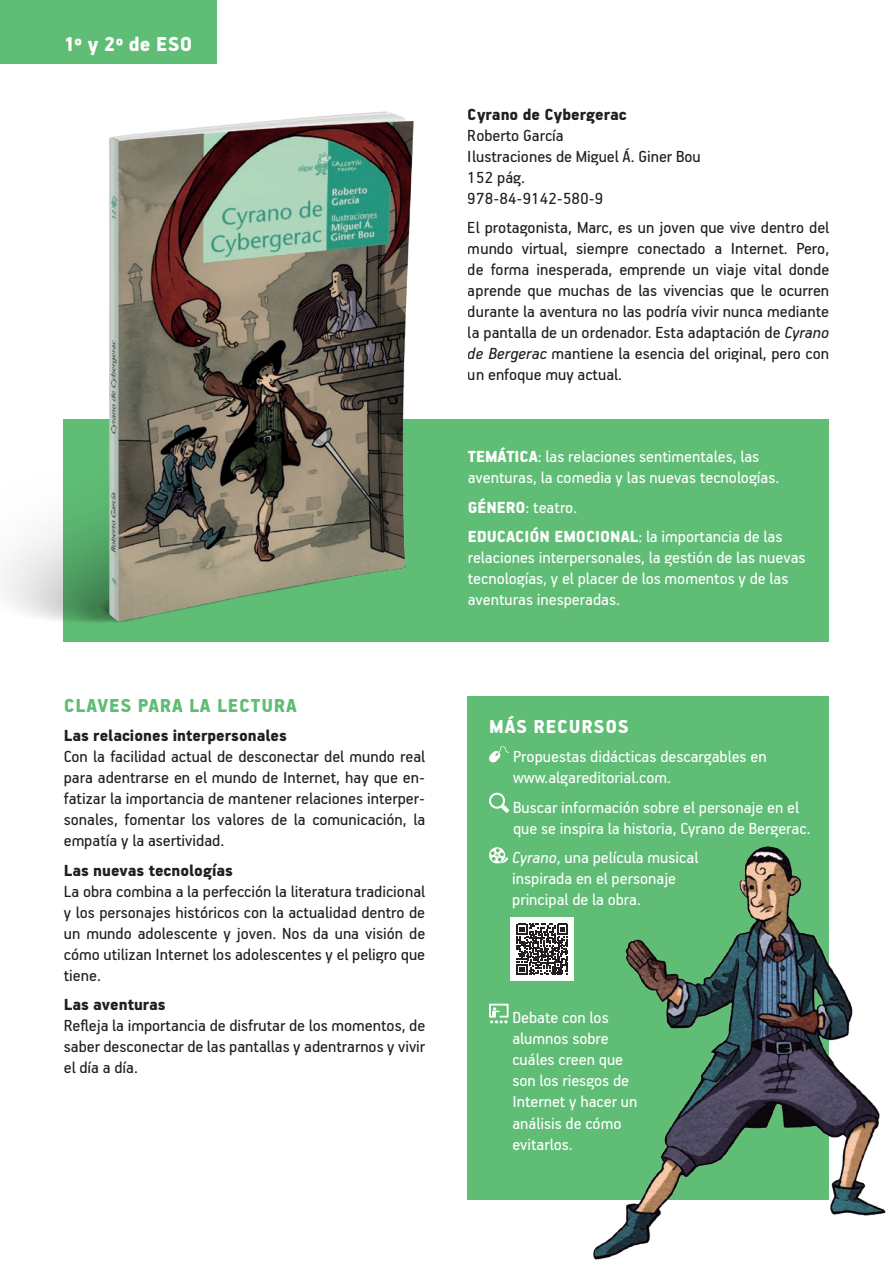
<style>
.page{position:relative;width:893px;height:1263px;background:#fff}
.page>*{position:absolute;margin:0;border:0;box-sizing:border-box;transform-origin:0 0}
.t1{font:900 22.5px "PF Handbook Pro";letter-spacing:.01em;color:#fff}
.t2{font:900 21px "PF Handbook Pro";letter-spacing:.04em;color:#5fbd75}
.t3{font:900 21px "PF Handbook Pro";letter-spacing:.04em;color:#fff}
.t4{font:18px/21px "PF Handbook Pro";color:#231f20;text-align:justify}
.t5{font:18px/21px "PF Handbook Pro";color:#fff}
.t6{font:900 18px "PF Handbook Pro";color:#231f20}
.s1{font-style:italic}
.s2{font-weight:900}
</style>
<div class="page">
<div style="left:0;top:0;width:216px;height:64px;background:#5fbd75"></div>
<div style="left:64px;top:419px;width:765px;height:223px;background:#5fbd75"></div>
<div style="left:468px;top:696px;width:361px;height:503px;background:#5fbd75"></div>
<img style="left:2px;top:111px;width:412px;height:531px">
<svg style="left:489px;top:746px;width:20px;height:17px"></svg>
<svg style="left:489px;top:793px;width:20px;height:20px"></svg>
<svg style="left:489px;top:847px;width:19px;height:16px"></svg>
<svg style="left:489px;top:1004px;width:20px;height:19px"></svg>
<div style="left:510px;top:917px;width:64px;height:64px;background:#fff"></div>
<svg style="left:516px;top:924px;width:52px;height:51px"></svg>
<img style="left:585px;top:846px;width:301px;height:414px">
<p class="t1" style="left:64px;top:30px;width:130px">1º y 2º de ESO</p>
<p class="t2" style="left:64px;top:692px;width:234px">CLAVES PARA LA LECTURA</p>
<p class="t6" style="left:64px;top:725px;width:225px">Las relaciones interpersonales</p>
<p class="t4" style="left:64px;top:745px;width:363px">Con la facilidad actual de desconectar del mundo real para adentrarse en el mundo de Internet, hay que en&shy;fatizar la importancia de mantener relaciones interper&shy;sonales, fomentar los valores de la comunicación, la empatía y la asertividad.</p>
<p class="t6" style="left:64px;top:859px;width:171px">Las nuevas tecnologías</p>
<p class="t4" style="left:64px;top:880px;width:363px">La obra combina a la perfección la literatura tradicional y los personajes históricos con la actualidad dentro de un mundo adolescente y joven. Nos da una visión de cómo utilizan Internet los adolescentes y el peligro que tiene.</p>
<p class="t6" style="left:64px;top:994px;width:103px">Las aventuras</p>
<p class="t4" style="left:64px;top:1014px;width:363px">Refleja la importancia de disfrutar de los momentos, de saber desconectar de las pantallas y adentrarnos y vivir el día a día.</p>
<p class="t6" style="left:468px;top:103px;width:161px">Cyrano de Cybergerac</p>
<p class="t4" style="left:468px;top:124px;width:235px;text-align:left">Roberto García<br>Ilustraciones de Miguel Á. Giner Bou<br>152 pág.<br>978-84-9142-580-9</p>
<p class="t4" style="left:468px;top:217px;width:363px">El protagonista, Marc, es un joven que vive dentro del mundo virtual, siempre conectado a Internet. Pero, de forma inesperada, emprende un viaje vital donde aprende que muchas de las vivencias que le ocurren durante la aventura no las podría vivir nunca mediante la pantalla de un ordenador. Esta adaptación de <span class="s1">Cyrano de Bergerac</span> mantiene la esencia del original, pero con un enfoque muy actual.</p>
<p class="t5" style="left:468px;top:445px;width:313px"><span class="s2">TEMÁTICA</span>: las relaciones sentimentales, las aventuras, la comedia y las nuevas tecnologías.</p>
<p class="t5" style="left:468px;top:492px;width:316px;line-height:29.5px"><span class="s2">GÉNERO</span>: teatro.<br><span class="s2">EDUCACIÓN EMOCIONAL</span>: la importancia de las</p>
<p class="t5" style="left:468px;top:546px;width:339px">relaciones interpersonales, la gestión de las nuevas tecnologías, y el placer de los momentos y de las aventuras inesperadas.</p>
<p class="t3" style="left:489px;top:714px;width:141px">MÁS RECURSOS</p>
<p class="t5" style="left:513px;top:746px;width:255px">Propuestas didácticas descargables en www.algareditorial.com.</p>
<p class="t5" style="left:513px;top:796px;width:299px">Buscar información sobre el personaje en el que se inspira la historia, Cyrano de Bergerac.</p>
<p class="t5" style="left:512px;top:847px;width:188px"><span class="s1">Cyrano</span>, una película musical inspirada en el personaje principal de la obra.</p>
<p class="t5" style="left:512px;top:1007px;width:127px">Debate con los alumnos sobre cuáles creen que son los riesgos de<br>Internet y hacer un análisis de cómo evitarlos.</p>
</div>
